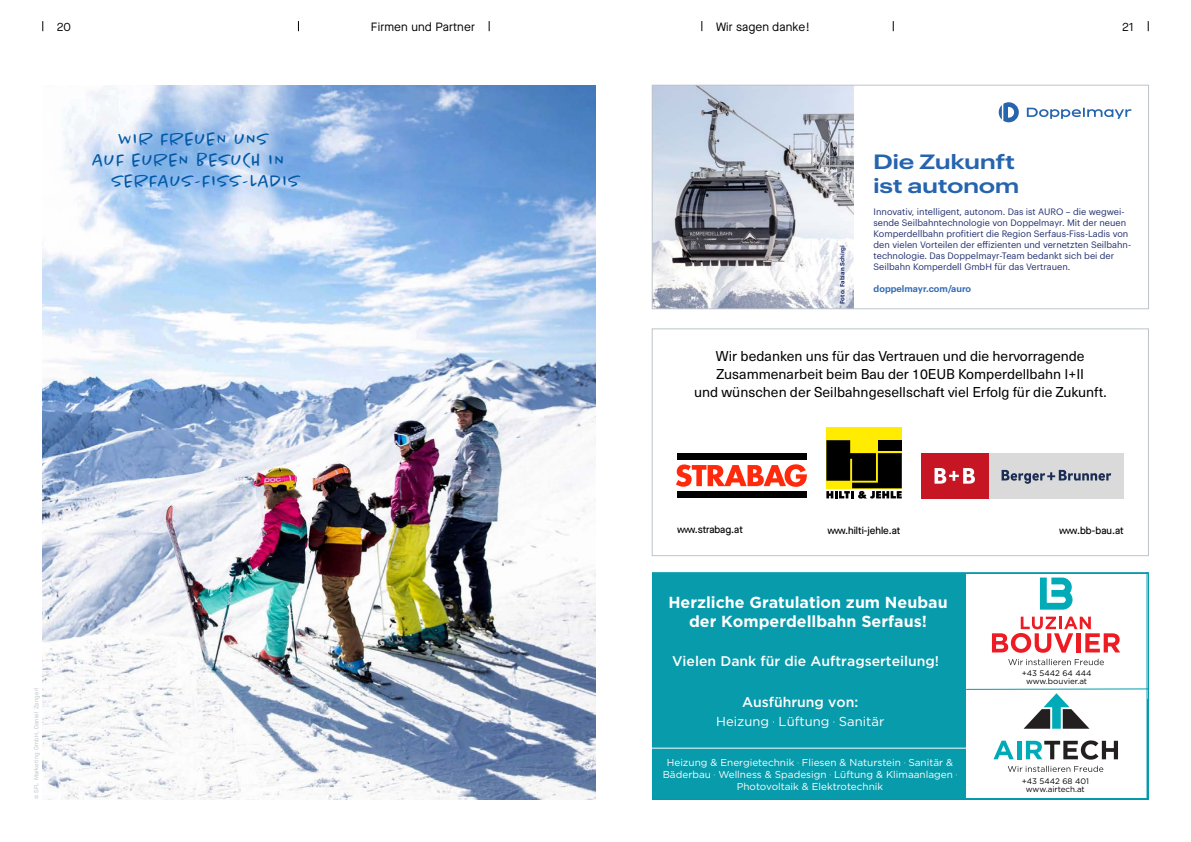
<style>
.page{position:relative;width:1191px;height:842px;background:#fff}
.page>*{position:absolute;margin:0;border:0;box-sizing:border-box;transform-origin:0 0}
.t1{font:600 20.2px/24.3px "Graphik Wide";letter-spacing:.01em;color:#2664ae}
.t2{font:300 20px "Chantal";letter-spacing:.03em;color:#0058a6}
.t3{font:700 16px/19.2px "Gotham";color:#fff;text-align:center}
.t4{font:14px/18px "Neue Haas Unica W1 G";color:#000;text-align:center}
.t5{font:500 14px "Gotham";color:#fff}
.t6{font:13px "Gotham";color:#fff}
.t7{font:12px "Maison Neue";letter-spacing:.01em;color:#000}
.t8{font:10px/12px "Gotham";color:#fff;text-align:center}
.t9{font:500 10px "Maison Neue";color:#000}
.t10{font:9.1px/10.9px "Graphik";color:#233070}
.t11{font:600 9.1px "Graphik";color:#356bb3}
.t12{font:8px/8px "Gotham";color:#000;text-align:center}
.t13{font:600 6.1px "Graphik";letter-spacing:.01em;color:#192a6b}
.t14{font:6px "Maison Neue";letter-spacing:.04em;color:#bdc5ca}
.s1{font-family:"Acumin Pro";font-weight:300}
</style>
<div class="page">
<img style="left:43px;top:85px;width:552px;height:714px">
<svg style="left:654px;top:87px;width:478px;height:220px"></svg>
<div style="left:652px;top:85px;width:496px;height:224px;border:1px solid #bdc5ca"></div>
<div style="left:652px;top:329px;width:496px;height:227px;border:1px solid #bdc5ca"></div>
<div style="left:652px;top:573px;width:496px;height:226px;background:#079bab"></div>
<div style="left:966px;top:574px;width:181px;height:125px;background:#fff"></div>
<svg style="left:1008px;top:659px;width:95px;height:6px"></svg>
<svg style="left:992px;top:616px;width:128px;height:37px"></svg>
<svg style="left:1040px;top:578px;width:32px;height:32px"></svg>
<div style="left:966px;top:690px;width:181px;height:108px;background:#fff"></div>
<svg style="left:1007px;top:766px;width:96px;height:6px"></svg>
<svg style="left:993px;top:741px;width:20px;height:18px"></svg>
<hr style="left:1017px;top:741px;width:4px;height:18px;background:#00abb7">
<svg style="left:1026px;top:740px;width:92px;height:20px"></svg>
<hr style="left:652px;top:748px;width:327px;height:1px;background:#fff">
<svg style="left:965px;top:688px;width:183px;height:41px"></svg>
<hr style="left:1146px;top:573px;width:1px;height:226px;background:#009bac">
<div style="left:677px;top:491px;width:129px;height:7px;background:#000"></div>
<div style="left:677px;top:453px;width:129px;height:7px;background:#000"></div>
<svg style="left:676px;top:464px;width:131px;height:23px"></svg>
<div style="left:988px;top:453px;width:135px;height:46px;background:#dadada"></div>
<div style="left:921px;top:453px;width:67px;height:46px;background:#c61624"></div>
<svg style="left:934px;top:468px;width:41px;height:16px"></svg>
<svg style="left:1001px;top:470px;width:110px;height:14px"></svg>
<div style="left:826px;top:427px;width:75px;height:61px;background:#ffec00"></div>
<svg style="left:826px;top:440px;width:75px;height:59px"></svg>
<h3 class="t7" style="left:57px;top:19px;width:16px">20</h3>
<h3 class="t7" style="left:371px;top:19px;width:105px">Firmen und Partner</h3>
<h3 class="t7" style="left:716px;top:19px;width:96px">Wir sagen danke!</h3>
<h3 class="t7" style="left:1122px;top:19px;width:13px">21</h3>
<h2 class="t2" style="left:119px;top:127px;width:152px">WIR FREUEN UNS</h2>
<h2 class="t2" style="left:92px;top:148px;width:194px">AUF EUREN BESUCH IN</h2>
<h2 class="t2" style="left:112px;top:169px;width:190px">SERFAUS-FISS-LADIS</h2>
<p class="t13" style="left:837px;top:304px;width:61px;rotate:-90deg">Foto: Fabian Schirgi</p>
<h1 class="t1" style="left:873px;top:148px;width:147px">Die Zukunft ist autonom</h1>
<p class="t10" style="left:873px;top:206px;width:259px">Innovativ, intelligent, autonom. Das ist AURO – die wegwei&shy;sende Seilbahntechnologie von Doppelmayr. Mit der neuen Komperdellbahn profitiert die Region Serfaus-Fiss-Ladis von den vielen Vorteilen der effizienten und vernetzten Seilbahn&shy;technologie. Das Doppelmayr-Team bedankt sich bei der Seilbahn Komperdell GmbH für das Vertrauen.</p>
<p class="t11" style="left:873px;top:281px;width:99px">doppelmayr.com/auro</p>
<h3 class="t4" style="left:694px;top:346px;width:414px">Wir bedanken uns für das Vertrauen und die hervorragende<br>Zusammenarbeit beim Bau der 10EUB Komperdellbahn I+II<br>und wünschen der Seilbahngesellschaft viel Erfolg für die Zukunft.</h3>
<p class="t14" style="left:32px;top:799px;width:113px;rotate:-90deg">© SFL Marketing GmbH, Daniel Zangerl</p>
<p class="t9" style="left:677px;top:522px;width:67px">www.strabag.at</p>
<p class="t9" style="left:827px;top:524px;width:74px">www.hilti-jehle.at</p>
<p class="t9" style="left:1059px;top:524px;width:66px">www.bb-bau.at</p>
<h3 class="t3" style="left:668px;top:592px;width:281px">Herzliche Gratulation zum Neubau der Komperdellbahn Serfaus!</h3>
<h3 class="t5" style="left:672px;top:653px;width:268px">Vielen Dank für die Auftragserteilung!</h3>
<h3 class="t5" style="left:742px;top:694px;width:118px">Ausführung von:</h3>
<h3 class="t6" style="left:716px;top:715px;width:170px">Heizung <span class="s1">.</span> Lüftung <span class="s1">.</span> Sanitär</h3>
<p class="t8" style="left:663px;top:756px;width:296px">Heizung &amp; Energietechnik <span class="s1">.</span> Fliesen &amp; Naturstein <span class="s1">.</span> Sanitär &amp;<br>Bäderbau <span class="s1">.</span> Wellness &amp; Spadesign <span class="s1">.</span> Lüftung &amp; Klimaanlagen <span class="s1">.<br></span>Photovoltaik &amp; Elektrotechnik</p>
<p class="t12" style="left:1021px;top:669px;width:71px">+43 5442 64 444 www.bouvier.at</p>
<p class="t12" style="left:1021px;top:777px;width:69px">+43 5442 68 401 www.airtech.at</p>
</div>
